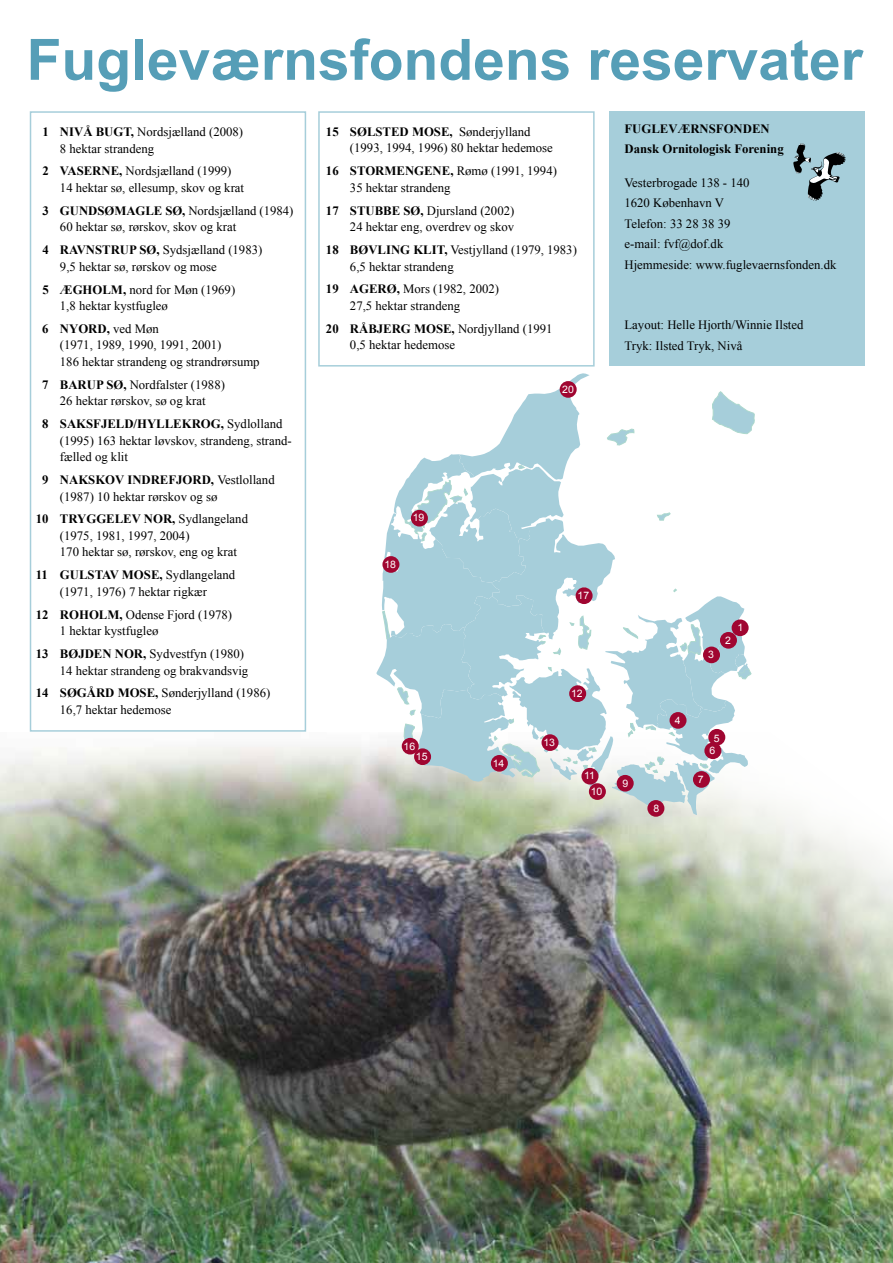
<style>
.page{position:relative;width:893px;height:1263px;background:#fff}
.page>*{position:absolute;margin:0;border:0;box-sizing:border-box;transform-origin:0 0}
.t1{font:700 57px "Arial";color:#569eb7}
.t2{font:12.75px/16.5px "Times New Roman";color:#000}
.t3{font:700 12.75px/20.5px "Times New Roman";color:#000}
.t4{font:10.35px/12.5px "Arial";color:#fff;text-align:center}
.s1{font-weight:700}
</style>
<div class="page">
<img style="left:0;top:746px;width:893px;height:517px">
<div style="left:30px;top:111px;width:276px;height:621px;border:2px solid #a6ceda"></div>
<div style="left:318px;top:111px;width:277px;height:256px;border:2px solid #a6ceda"></div>
<div style="left:609px;top:111px;width:256px;height:255px;background:#a6ceda"></div>
<svg style="left:793px;top:143px;width:53px;height:58px"></svg>
<svg style="left:376px;top:373px;width:379px;height:442px"></svg>
<div style="left:560px;top:381px;width:17px;height:17px;background:#a00631;border-radius:50%"></div>
<div style="left:382px;top:556px;width:17px;height:17px;background:#a00631;border-radius:50%"></div>
<div style="left:411px;top:510px;width:17px;height:16px;background:#a00631;border-radius:50%"></div>
<div style="left:402px;top:738px;width:17px;height:16px;background:#a00631;border-radius:50%"></div>
<div style="left:589px;top:783px;width:17px;height:17px;background:#a00631;border-radius:50%"></div>
<div style="left:581px;top:768px;width:17px;height:16px;background:#a00631;border-radius:50%"></div>
<div style="left:569px;top:685px;width:17px;height:17px;background:#a00631;border-radius:50%"></div>
<div style="left:541px;top:734px;width:17px;height:17px;background:#a00631;border-radius:50%"></div>
<div style="left:414px;top:748px;width:17px;height:17px;background:#a00631;border-radius:50%"></div>
<div style="left:576px;top:587px;width:17px;height:17px;background:#a00631;border-radius:50%"></div>
<div style="left:732px;top:619px;width:17px;height:17px;background:#a00631;border-radius:50%"></div>
<div style="left:720px;top:632px;width:17px;height:17px;background:#a00631;border-radius:50%"></div>
<div style="left:703px;top:646px;width:17px;height:17px;background:#a00631;border-radius:50%"></div>
<div style="left:669px;top:712px;width:17px;height:17px;background:#a00631;border-radius:50%"></div>
<div style="left:708px;top:729px;width:17px;height:17px;background:#a00631;border-radius:50%"></div>
<div style="left:704px;top:742px;width:17px;height:17px;background:#a00631;border-radius:50%"></div>
<div style="left:693px;top:771px;width:17px;height:17px;background:#a00631;border-radius:50%"></div>
<div style="left:647px;top:800px;width:17px;height:17px;background:#a00631;border-radius:50%"></div>
<div style="left:617px;top:775px;width:17px;height:16px;background:#a00631;border-radius:50%"></div>
<div style="left:491px;top:755px;width:17px;height:17px;background:#a00631;border-radius:50%"></div>
<h1 class="t1" style="left:27px;top:22px;width:838px">Fugleværnsfondens reservater</h1>
<p class="t2" style="left:60px;top:123px;width:185px;text-indent:-18px"><span class="s1">1 NIVÅ BUGT,</span> Nordsjælland (2008)<br>8 hektar strandeng</p>
<p class="t2" style="left:60px;top:163px;width:186px;text-indent:-18px"><span class="s1">2 VASERNE,</span> Nordsjælland (1999)<br>14 hektar sø, ellesump, skov og krat</p>
<p class="t2" style="left:60px;top:202px;width:235px;text-indent:-18px"><span class="s1">3 GUNDSØMAGLE SØ,</span> Nordsjælland (1984)<br>60 hektar sø, rørskov, skov og krat</p>
<p class="t2" style="left:60px;top:241px;width:204px;text-indent:-18px"><span class="s1">4 RAVNSTRUP SØ,</span> Sydsjælland (1983)<br>9,5 hektar sø, rørskov og mose</p>
<p class="t2" style="left:60px;top:281px;width:177px;text-indent:-18px"><span class="s1">5 ÆGHOLM,</span> nord for Møn (1969)<br>1,8 hektar kystfugleø</p>
<p class="t2" style="left:60px;top:320px;width:201px;text-indent:-18px"><span class="s1">6 NYORD,</span> ved Møn<br>(1971, 1989, 1990, 1991, 2001)<br>186 hektar strandeng og strandrørsump</p>
<p class="t2" style="left:42px;top:376px;width:184px;text-align:center"><span class="s1">7 BARUP SØ,</span> Nordfalster (1988)<br>26 hektar rørskov, sø og krat</p>
<p class="t2" style="left:60px;top:415px;width:233px;text-indent:-18px"><span class="s1">8 SAKSFJELD/HYLLEKROG,</span> Sydlolland (1995) 163 hektar løvskov, strandeng, strand&shy;fælled og klit</p>
<p class="t2" style="left:60px;top:471px;width:216px;text-indent:-18px"><span class="s1">9 NAKSKOV INDREFJORD,</span> Vestlolland (1987) 10 hektar rørskov og sø</p>
<p class="t2" style="left:60px;top:511px;width:190px;text-indent:-24px"><span class="s1">10 TRYGGELEV NOR,</span> Sydlangeland (1975, 1981, 1997, 2004)<br>170 hektar sø, rørskov, eng og krat</p>
<p class="t2" style="left:36px;top:567px;width:201px;text-align:center"><span class="s1">11 GULSTAV MOSE,</span> Sydlangeland (1971, 1976) 7 hektar rigkær</p>
<p class="t2" style="left:60px;top:606px;width:174px;text-indent:-24px"><span class="s1">12 ROHOLM,</span> Odense Fjord (1978)<br>1 hektar kystfugleø</p>
<p class="t2" style="left:60px;top:645px;width:190px;text-indent:-24px"><span class="s1">13 BØJDEN NOR,</span> Sydvestfyn (1980)<br>14 hektar strandeng og brakvandsvig</p>
<p class="t2" style="left:60px;top:685px;width:212px;text-indent:-24px"><span class="s1">14 SØGÅRD MOSE,</span> Sønderjylland (1986)<br>16,7 hektar hedemose</p>
<p class="t3" style="left:624px;top:118px;width:161px">FUGLEVÆRNSFONDEN<br>Dansk Ornitologisk Forening</p>
<p class="t2" style="left:624px;top:172px;width:213px;line-height:20.5px">Vesterbrogade 138 - 140<br>1620 København V<br>Telefon: 33 28 38 39<br>e-mail: fvf@dof.dk<br>Hjemmeside: www.fuglevaernsfonden.dk</p>
<p class="t2" style="left:350px;top:123px;width:204px;text-indent:-24px"><span class="s1">15 SØLSTED MOSE,</span> Sønderjylland (1993, 1994, 1996) 80 hektar hedemose</p>
<p class="t2" style="left:350px;top:163px;width:208px;text-indent:-24px"><span class="s1">16 STORMENGENE,</span> Rømø (1991, 1994)<br>35 hektar strandeng</p>
<p class="t2" style="left:326px;top:202px;width:190px;text-align:right"><span class="s1">17 STUBBE SØ,</span> Djursland (2002)<br>24 hektar eng, overdrev og skov</p>
<p class="t2" style="left:350px;top:241px;width:228px;text-indent:-24px"><span class="s1">18 BØVLING KLIT,</span> Vestjylland (1979, 1983)<br>6,5 hektar strandeng</p>
<p class="t2" style="left:350px;top:281px;width:151px;text-indent:-24px"><span class="s1">19 AGERØ,</span> Mors (1982, 2002)<br>27,5 hektar strandeng</p>
<p class="t2" style="left:350px;top:320px;width:204px;text-indent:-24px"><span class="s1">20 RÅBJERG MOSE,</span> Nordjylland (1991<br>0,5 hektar hedemose</p>
<p class="t2" style="left:624px;top:314px;width:181px;line-height:20.5px">Layout: Helle Hjorth/Winnie Ilsted<br>Tryk: Ilsted Tryk, Nivå</p>
<p class="t4" style="left:562px;top:383px;width:13px">20</p>
<p class="t4" style="left:413px;top:512px;width:13px">19</p>
<p class="t4" style="left:384px;top:558px;width:13px">18</p>
<p class="t4" style="left:577px;top:589px;width:13px">17</p>
<p class="t4" style="left:737px;top:621px;width:7px">1</p>
<p class="t4" style="left:725px;top:634px;width:7px">2</p>
<p class="t4" style="left:708px;top:648px;width:7px">3</p>
<p class="t4" style="left:571px;top:687px;width:13px">12</p>
<p class="t4" style="left:675px;top:714px;width:7px">4</p>
<p class="t4" style="left:404px;top:740px;width:13px">16</p>
<p class="t4" style="left:416px;top:750px;width:13px">15</p>
<p class="t4" style="left:493px;top:757px;width:13px">14</p>
<p class="t4" style="left:543px;top:736px;width:13px">13</p>
<p class="t4" style="left:584px;top:770px;width:12px">11</p>
<p class="t4" style="left:591px;top:785px;width:13px">10</p>
<p class="t4" style="left:622px;top:777px;width:7px">9</p>
<p class="t4" style="left:653px;top:802px;width:7px">8</p>
<p class="t4" style="left:709px;top:732px;width:12px">5<br>6</p>
<p class="t4" style="left:698px;top:773px;width:7px">7</p>
</div>
